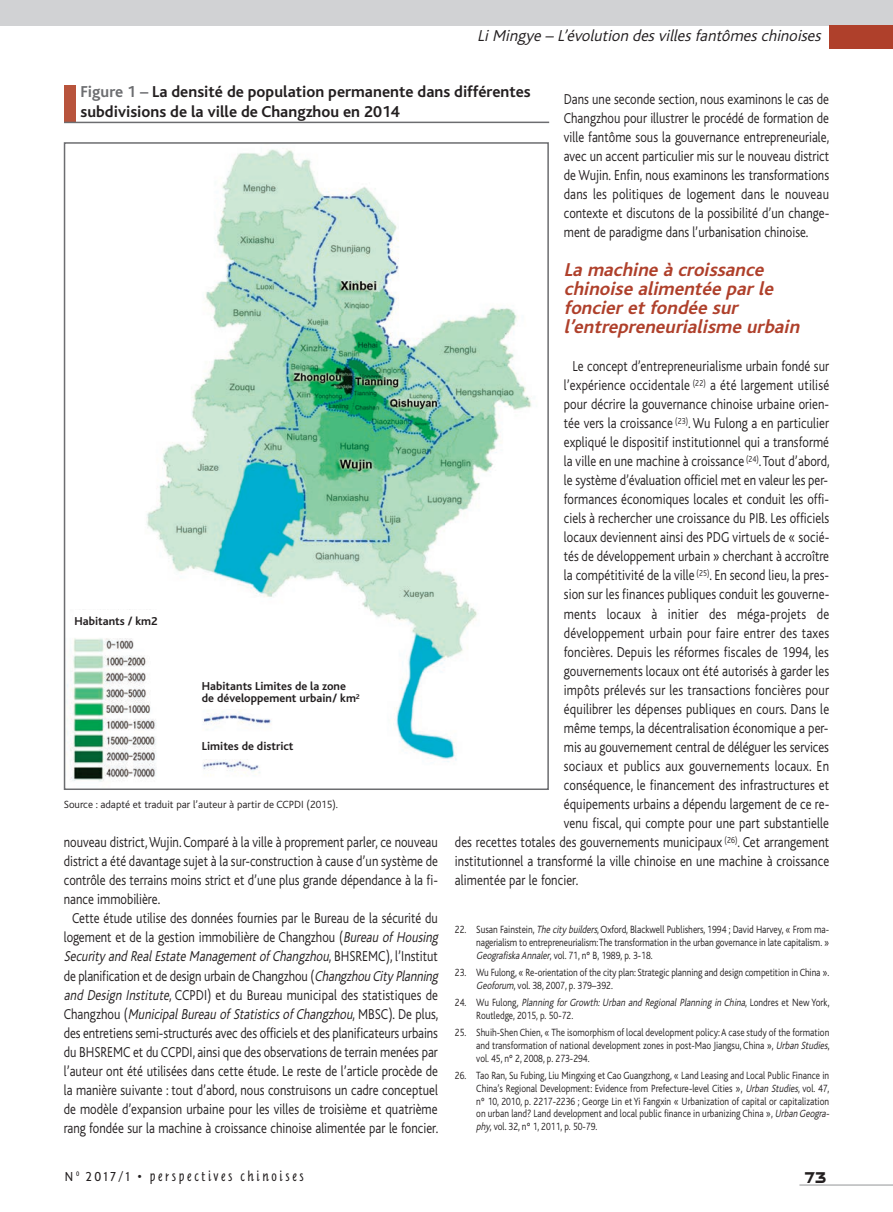
<style>
.page{position:relative;width:893px;height:1212px;background:#fff}
.page>*{position:absolute;margin:0;border:0;box-sizing:border-box;transform-origin:0 0}
.t1{font:italic 700 19.5px/19px "Bliss";color:#af402b}
.t2{font:700 16.5px/19.8px "Bliss";color:#231f20}
.t3{font:italic 300 16.5px "Bliss";color:#231f20}
.t4{font:300 15px/19px "Bliss";letter-spacing:.005em;color:#231f20;text-align:justify;scale:.85 1}
.t5{font:italic 300 15px "Bliss";color:#231f20;scale:.85 1}
.t6{font:15px "Sui Generis Deluxe";color:#231f20;scale:.9 1}
.t7{font:13.5px "Tannhauser Plain";letter-spacing:.2em;color:#231f20}
.t8{font:700 12px/11.7px "Bliss";color:#231f20}
.t9{font:300 10.95px/12.9px "Bliss";color:#231f20;scale:.85 1}
.t10{font:300 10.95px "Bliss";color:#231f20}
.s1{color:#6c6d70}
.s2{font-style:italic}
.s3{font-style:normal}
</style>
<div class="page">
<div style="left:0;top:0;width:893px;height:26px;background:#d1d2d4"></div>
<hr style="left:799px;top:1185px;width:94px;height:1px;background:#939598">
<div style="left:829px;top:25px;width:64px;height:23px;background:#af402b"></div>
<div style="left:64px;top:85px;width:12px;height:37px;background:#b8543c"></div>
<hr style="left:64px;top:122px;width:485px;height:1px;background:#6c6d70">
<img style="left:67px;top:149px;width:465px;height:633px">
<div style="left:64px;top:142px;width:485px;height:648px;border:2px solid #6c6d70"></div>
<div style="left:75px;top:610px;width:94px;height:24px;background:#fff"></div>
<div style="left:202px;top:678px;width:174px;height:31px;background:#fff"></div>
<div style="left:202px;top:735px;width:126px;height:23px;background:#fff"></div>
<p class="t3" style="left:477px;top:29px;width:348px">LiMingye – L’évolution desvillesfantômeschinoises</p>
<p class="t2" style="left:81px;top:83px;width:452px"><span class="s1">Figure 1 –</span> La densité de population permanente dans différentes subdivisions de la ville de Changzhou en 2014</p>
<p class="t4" style="left:564px;top:91px;width:314px">Dans une seconde section, nous examinons le cas de Changzhou pour illustrer le procédé de formation de ville fantôme sous la gouvernance entrepreneuriale, avec un accent particulier mis sur le nouveau district de Wujin. Enfin, nous examinons les transformations dans les politiques de logement dans le nouveau contexte et discutons de la possibilité d’un change&shy;ment de paradigme dans l’urbanisation chinoise.</p>
<h1 class="t1" style="left:564px;top:261px;width:241px">La machine à croissance chinoise alimentée par le foncier et fondée sur l’entrepreneurialisme urbain</h1>
<p class="t4" style="left:572px;top:358px;width:304px">Le concept d’entrepreneurialisme urbain fondé sur</p>
<p class="t4" style="left:564px;top:377px;width:314px">l’expérience occidentale <sup>(22)</sup> a été largement utilisé</p>
<p class="t4" style="left:564px;top:396px;width:314px">pour décrire la gouvernance chinoise urbaine orien-</p>
<p class="t4" style="left:564px;top:415px;width:314px">tée vers la croissance <sup>(23)</sup>. Wu Fulong a en particulier</p>
<p class="t4" style="left:564px;top:434px;width:314px">expliqué le dispositif institutionnel qui a transformé</p>
<p class="t4" style="left:564px;top:453px;width:314px">la ville en une machine à croissance <sup>(24)</sup>. Tout d’abord,</p>
<p class="t4" style="left:564px;top:472px;width:313px">le système d’évaluation officiel met en valeur les per-</p>
<p class="t4" style="left:564px;top:491px;width:314px">formances économiques locales et conduit les offi-</p>
<p class="t4" style="left:564px;top:510px;width:314px">ciels à rechercher une croissance du PIB. Les officiels</p>
<p class="t4" style="left:564px;top:529px;width:314px">locaux deviennent ainsi des PDG virtuels de « socié-</p>
<p class="t4" style="left:564px;top:548px;width:314px">tés de développement urbain » cherchant à accroître</p>
<p class="t4" style="left:564px;top:567px;width:314px">la compétitivité de la ville <sup>(25)</sup>. En second lieu, la pres-</p>
<p class="t4" style="left:564px;top:586px;width:314px">sion sur les finances publiques conduit les gouverne-</p>
<p class="t4" style="left:564px;top:605px;width:314px">ments locaux à initier des méga-projets de</p>
<p class="t4" style="left:564px;top:624px;width:314px">développement urbain pour faire entrer des taxes</p>
<p class="t4" style="left:564px;top:643px;width:313px">foncières. Depuis les réformes fiscales de 1994, les</p>
<p class="t4" style="left:564px;top:663px;width:314px">gouvernements locaux ont été autorisés à garder les</p>
<p class="t4" style="left:564px;top:682px;width:314px">impôts prélevés sur les transactions foncières pour</p>
<p class="t4" style="left:564px;top:701px;width:314px">équilibrer les dépenses publiques en cours. Dans le</p>
<p class="t4" style="left:564px;top:720px;width:313px">même temps, la décentralisation économique a per-</p>
<p class="t4" style="left:564px;top:739px;width:313px">mis au gouvernement central de déléguer les services</p>
<p class="t4" style="left:564px;top:758px;width:314px">sociaux et publics aux gouvernements locaux. En</p>
<p class="t4" style="left:564px;top:777px;width:314px">conséquence, le financement des infrastructures et</p>
<p class="t4" style="left:564px;top:796px;width:314px">équipements urbains a dépendu largement de ce re-</p>
<p class="t4" style="left:564px;top:815px;width:313px">venu fiscal, qui compte pour une part substantielle</p>
<p class="t4" style="left:455px;top:834px;width:442px">des recettes totales des gouvernements municipaux <sup>(26)</sup>. Cet arrangement</p>
<p class="t4" style="left:455px;top:853px;width:442px">institutionnel a transformé la ville chinoise en une machine à croissance</p>
<p class="t4" style="left:455px;top:872px;width:147px">alimentée par le foncier.</p>
<p class="t8" style="left:75px;top:616px;width:85px">Habitants / km2</p>
<p class="t8" style="left:202px;top:681px;width:159px">Habitants Limites de la zone de développement urbain/ km<sup>2</sup></p>
<p class="t8" style="left:202px;top:741px;width:93px">Limites de district</p>
<p class="t10" style="left:64px;top:800px;width:276px">Source : adapté et traduit par l’auteur à partir de CCPDI (2015).</p>
<p class="t4" style="left:64px;top:834px;width:442px">nouveau district, Wujin. Comparé à la ville à proprement parler, ce nouveau</p>
<p class="t4" style="left:64px;top:853px;width:442px">district a été davantage sujet à la sur-construction à cause d’un système de</p>
<p class="t4" style="left:64px;top:872px;width:442px">contrôle des terrains moins strict et d’une plus grande dépendance à la fi-</p>
<p class="t4" style="left:64px;top:891px;width:115px">nance immobilière.</p>
<p class="t4" style="left:72px;top:910px;width:432px">Cette étude utilise des données fournies par le Bureau de la sécurité du</p>
<p class="t4" style="left:64px;top:929px;width:445px">logement et de la gestion immobilière de Changzhou (<span class="s2">Bureau of Housing</span></p>
<p class="t5" style="left:64px;top:951px;width:442px">Security and RealEstate Managementof Changzhou<span class="s3">, B H S R E M C ) , l ’ I n s t i t u t</span></p>
<p class="t4" style="left:64px;top:967px;width:445px">de planification et de design urbain de Changzhou (<span class="s2">Changzhou City Planning</span></p>
<p class="t4" style="left:64px;top:986px;width:442px"><span class="s2">and Design Institute</span>, CCPDI) et du Bureau municipal des statistiques de</p>
<p class="t5" style="left:64px;top:1008px;width:442px"><span class="s3">C h a n gz h o u (</span> Municipal Bureau of Statistics of Changzhou<span class="s3">, M B S C ) . D e p l u s ,</span></p>
<p class="t4" style="left:64px;top:1024px;width:442px">des entretiens semi-structurés avec des officiels et des planificateurs urbains</p>
<p class="t4" style="left:64px;top:1044px;width:442px">du BHSREMC et du CCPDI, ainsi que des observations de terrain menées par</p>
<p class="t4" style="left:64px;top:1063px;width:442px">l’auteur ont été utilisées dans cette étude. Le reste de l’article procède de</p>
<p class="t4" style="left:64px;top:1082px;width:442px">la manière suivante : tout d’abord, nous construisons un cadre conceptuel</p>
<p class="t4" style="left:64px;top:1101px;width:441px">de modèle d’expansion urbaine pour les villes de troisième et quatrième</p>
<p class="t4" style="left:64px;top:1120px;width:442px">rang fondée sur la machine à croissance chinoise alimentée par le foncier.</p>
<p class="t9" style="left:476px;top:924px;width:417px;text-align:justify;text-indent:-21px">22. Susan Fainstein, <span class="s2">The city builders</span>, Oxford, Blackwell Publishers, 1994 ; David Harvey, « From ma&shy;nagerialism to entrepreneurialism: The transformation in the urban governance in late capitalism. » <span class="s2">Geografiska Annaler</span>, vol. 71, n° B, 1989, p. 3-18.</p>
<p class="t9" style="left:476px;top:966px;width:417px;text-indent:-21px">23. Wu Fulong, « Re-orientation of the city plan: Strategic planning and design competition in China ».<br><span class="s2">Geoforum</span>, vol. 38, 2007, p. 379–392.</p>
<p class="t9" style="left:476px;top:997px;width:417px;text-indent:-21px">2 4 . W u Fu l o n g , <span class="s2">Planning for Growth: Urban and Regional Planning in China</span>, L o n d re s e t N e w Yo r k ,<br>Routledge, 2015, p. 50-72.</p>
<p class="t9" style="left:476px;top:1027px;width:417px;text-align:justify;text-indent:-21px">25. Shuih-Shen Chien, « The isomorphism of local development policy: A case study of the formation and transformation of national development zones in post-Mao Jiangsu, China », <span class="s2">Urban Studies</span>, vol. 45, n° 2, 2008, p. 273-294.</p>
<p class="t9" style="left:476px;top:1070px;width:419px;text-indent:-21px">26. Tao Ran, Su Fubing, Liu Mingxing et Cao Guangzhong, « Land Leasing and Local Public Finance in China’s Regional Development: Evidence from Prefecture-level Cities », <span class="s2">Urban Studies</span>, vol. 47, nº 10, 2010, p. 2217-2236 ; George Lin et Yi Fangxin « Urbanization of capital or capitalization on urban land? Land development and local public finance in urbanizing China », <span class="s2">Urban Geogra&shy;phy</span>, vol. 32, n° 1, 2011, p. 50-79.</p>
<p class="t7" style="left:65px;top:1170px;width:240px">N <sup>o</sup> 2017/1 • perspectives chinoises</p>
<p class="t6" style="left:805px;top:1171px;width:25px">73</p>
</div>
